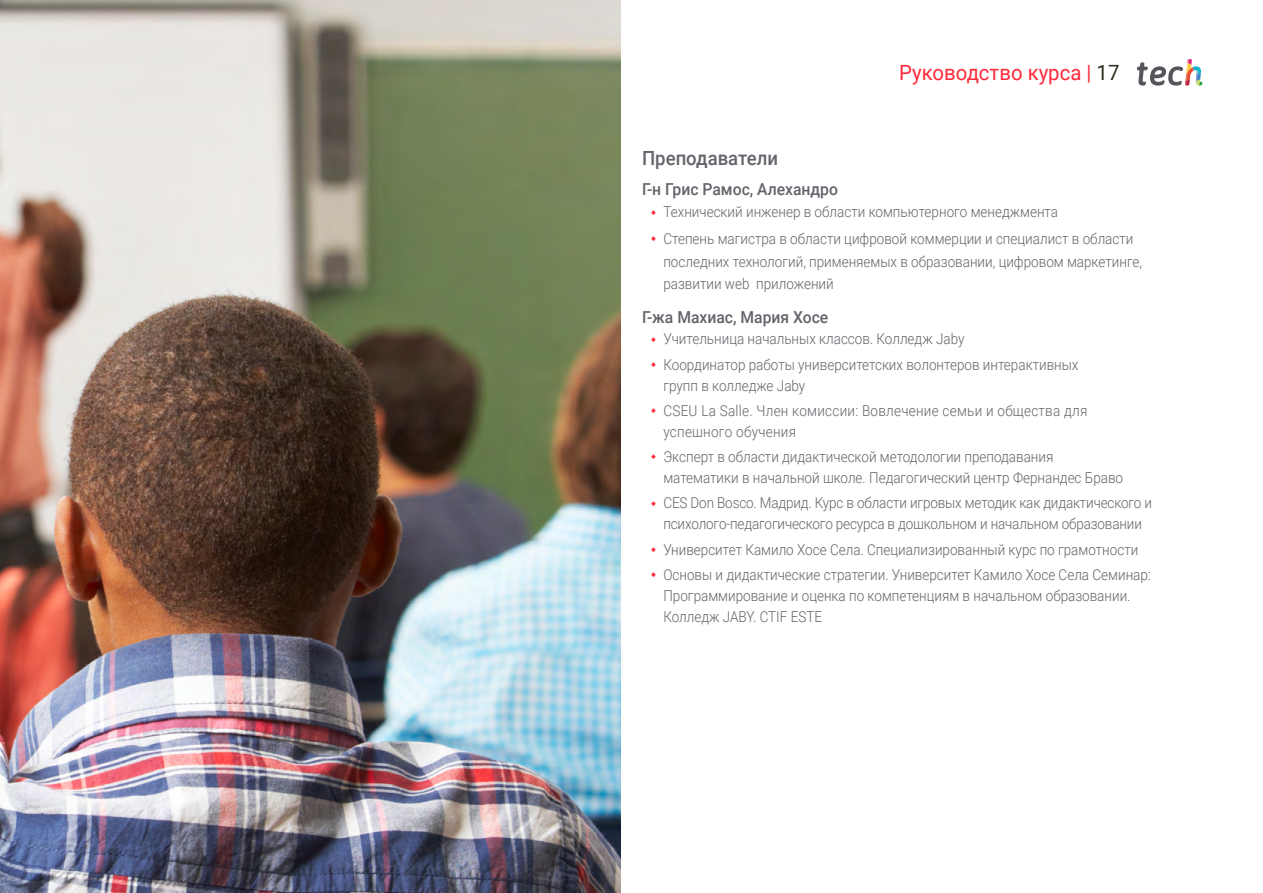
<style>
.page{position:relative;width:1263px;height:893px;background:#fff}
.page>*{position:absolute;margin:0;border:0;box-sizing:border-box;transform-origin:0 0}
.t1{font:21px "Roboto";color:#ff293a}
.t2{font:500 19.5px "Roboto";color:#61646a;scale:.95 1}
.t3{font:500 16.5px "Roboto";color:#61646a;scale:.95 1}
.t4{font:300 15px/25.2px "Roboto";color:#61646a;scale:.9 1}
.t5{font:300 15px/25.2px "Roboto";letter-spacing:.02em;color:#61646a;scale:.9 1}
.s1{color:#312e20}
</style>
<div class="page">
<img style="left:0;top:0;width:621px;height:893px">
<svg style="left:1137px;top:59px;width:65px;height:27px"></svg>
<h2 class="t2" style="left:642px;top:144px;width:144px">Преподаватели</h2>
<h1 class="t1" style="left:899px;top:57px;width:222px">Руководство курса | <span class="s1">17</span></h1>
<p class="t3" style="left:642px;top:178px;width:208px">Г-н Грис Рамос, Алехандро</p>
<p class="t4" style="left:663px;top:198px;width:524px;line-height:26.7px">Технический инженер в области компьютерного менеджмента<br>Степень магистра в области цифровой коммерции и специалист в области</p>
<p class="t4" style="left:663px;top:250px;width:533px;line-height:22.5px">последних технологий, применяемых в образовании, цифровом маркетинге, развитии web приложений</p>
<p class="t3" style="left:642px;top:306px;width:198px">Г-жа Махиас, Мария Хосе</p>
<p class="t4" style="left:663px;top:326px;width:463px">Учительница начальных классов. Колледж Jaby<br>Координатор работы университетских волонтеров интерактивных</p>
<p class="t5" style="left:663px;top:372px;width:473px">групп в колледже Jaby<br>CSEU La Salle. Член комиссии: Вовлечение семьи и общества для</p>
<p class="t4" style="left:663px;top:418px;width:435px">успешного обучения<br>Эксперт в области дидактической методологии преподавания</p>
<p class="t4" style="left:663px;top:465px;width:544px">математики в начальной школе. Педагогический центр Фернандес Браво<br>CES Don Bosco. Мадрид. Курс в области игровых методик как дидактического и</p>
<p class="t4" style="left:663px;top:511px;width:543px">психолого-педагогического ресурса в дошкольном и начальном образовании<br>Университет Камило Хосе Села. Специализированный курс по грамотности<br>Основы и дидактические стратегии. Университет Камило Хосе Села Семинар:</p>
<p class="t4" style="left:663px;top:584px;width:521px;line-height:21px">Программирование и оценка по компетенциям в начальном образовании.<br>Колледж JABY. CTIF ESTE</p>
</div>
